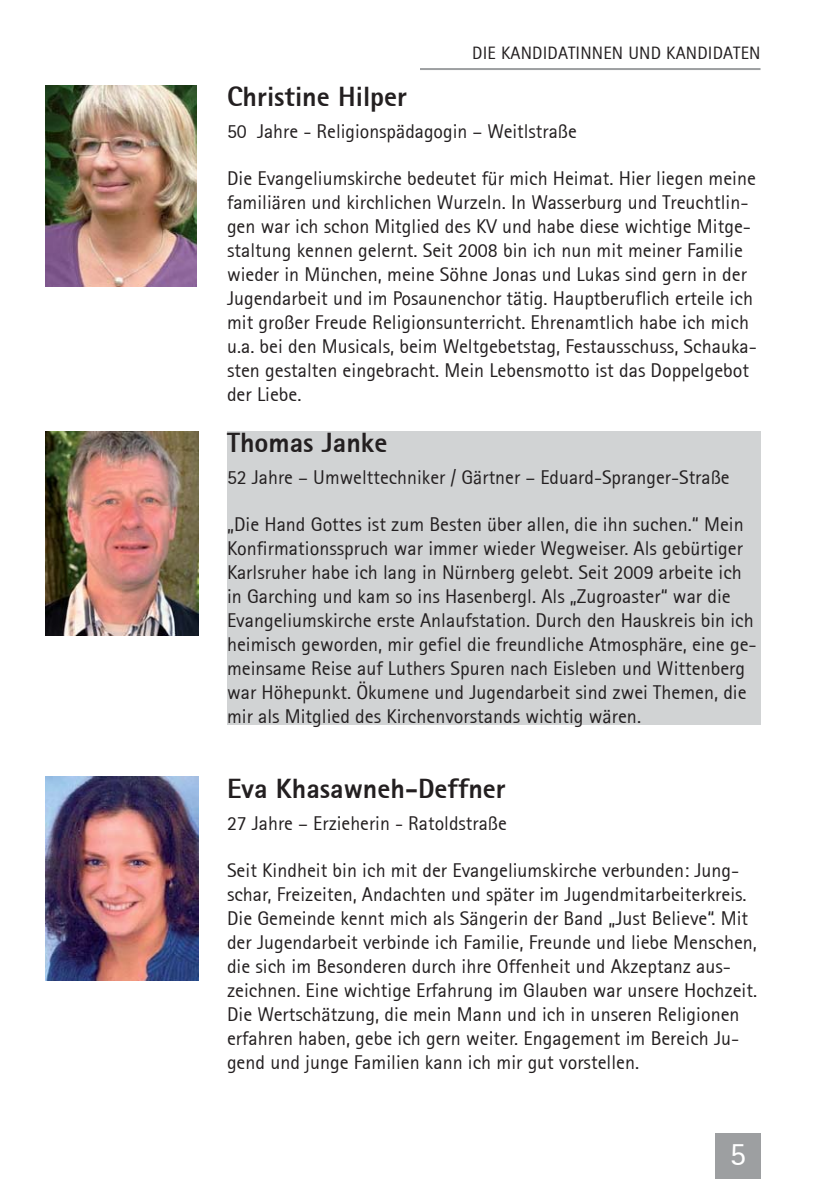
<style>
.page{position:relative;width:840px;height:1191px;background:#fff}
.page>*{position:absolute;margin:0;border:0;box-sizing:border-box;transform-origin:0 0}
.t1{font:32.4px "Rotis Sans Serif 55";color:#fff}
.t2{font:28px "Rotis Sans Serif Extra Bold 75";color:#231f20}
.t3{font:20px/24px "Rotis Sans Serif 55";color:#231f20}
.t4{font:18px "Rotis Sans Serif 55";letter-spacing:.01em;color:#231f20}
</style>
<div class="page">
<div style="left:227px;top:431px;width:533px;height:293px;background:#d1d3d4"></div>
<hr style="left:420px;top:68px;width:340px;height:2px;background:#9d9fa1">
<div style="left:714px;top:1132px;width:46px;height:46px;background:#9d9fa1"></div>
<img style="left:45px;top:85px;width:151px;height:201px">
<img style="left:45px;top:431px;width:153px;height:204px">
<img style="left:45px;top:777px;width:153px;height:204px">
<p class="t4" style="left:472px;top:45px;width:289px">DIE KANDIDATINNEN UND KANDIDATEN</p>
<h2 class="t2" style="left:227px;top:86px;width:181px">Christine Hilper</h2>
<p class="t3" style="left:227px;top:121px;width:351px">50 Jahre - Religionspädagogin – Weitlstraße</p>
<p class="t3" style="left:227px;top:168px;width:531px">Die Evangeliumskirche bedeutet für mich Heimat. Hier liegen meine familiären und kirchlichen Wurzeln. In Wasserburg und Treuchtlin&shy;gen war ich schon Mitglied des KV und habe diese wichtige Mitge&shy;staltung kennen gelernt. Seit 2008 bin ich nun mit meiner Familie wieder in München, meine Söhne Jonas und Lukas sind gern in der Jugendarbeit und im Posaunenchor tätig. Hauptberuflich erteile ich mit großer Freude Religionsunterricht. Ehrenamtlich habe ich mich u.a. bei den Musicals, beim Weltgebetstag, Festausschuss, Schauka&shy;sten gestalten eingebracht. Mein Lebensmotto ist das Doppelgebot der Liebe.</p>
<h2 class="t2" style="left:227px;top:432px;width:162px">Thomas Janke</h2>
<p class="t3" style="left:227px;top:467px;width:504px">52 Jahre – Umwelttechniker / Gärtner – Eduard-Spranger-Straße</p>
<p class="t3" style="left:227px;top:514px;width:531px">„Die Hand Gottes ist zum Besten über allen, die ihn suchen.“ Mein Konfirmationsspruch war immer wieder Wegweiser. Als gebürtiger Karlsruher habe ich lang in Nürnberg gelebt. Seit 2009 arbeite ich in Garching und kam so ins Hasenbergl. Als „Zugroaster“ war die Evangeliumskirche erste Anlaufstation. Durch den Hauskreis bin ich heimisch geworden, mir gefiel die freundliche Atmosphäre, eine ge&shy;meinsame Reise auf Luthers Spuren nach Eisleben und Wittenberg war Höhepunkt. Ökumene und Jugendarbeit sind zwei Themen, die mir als Mitglied des Kirchenvorstands wichtig wären.</p>
<h2 class="t2" style="left:227px;top:778px;width:280px">Eva Khasawneh-Deffner</h2>
<p class="t3" style="left:227px;top:813px;width:281px">27 Jahre – Erzieherin - Ratoldstraße</p>
<p class="t3" style="left:227px;top:860px;width:531px">Seit Kindheit bin ich mit der Evangeliumskirche verbunden: Jung&shy;schar, Freizeiten, Andachten und später im Jugendmitarbeiterkreis.<br>Die Gemeinde kennt mich als Sängerin der Band „Just Believe“. Mit der Jugendarbeit verbinde ich Familie, Freunde und liebe Menschen, die sich im Besonderen durch ihre Offenheit und Akzeptanz aus&shy;zeichnen. Eine wichtige Erfahrung im Glauben war unsere Hochzeit.<br>Die Wertschätzung, die mein Mann und ich in unseren Religionen erfahren haben, gebe ich gern weiter. Engagement im Bereich Ju&shy;gend und junge Familien kann ich mir gut vorstellen.</p>
<h1 class="t1" style="left:729px;top:1140px;width:18px">5</h1>
</div>
